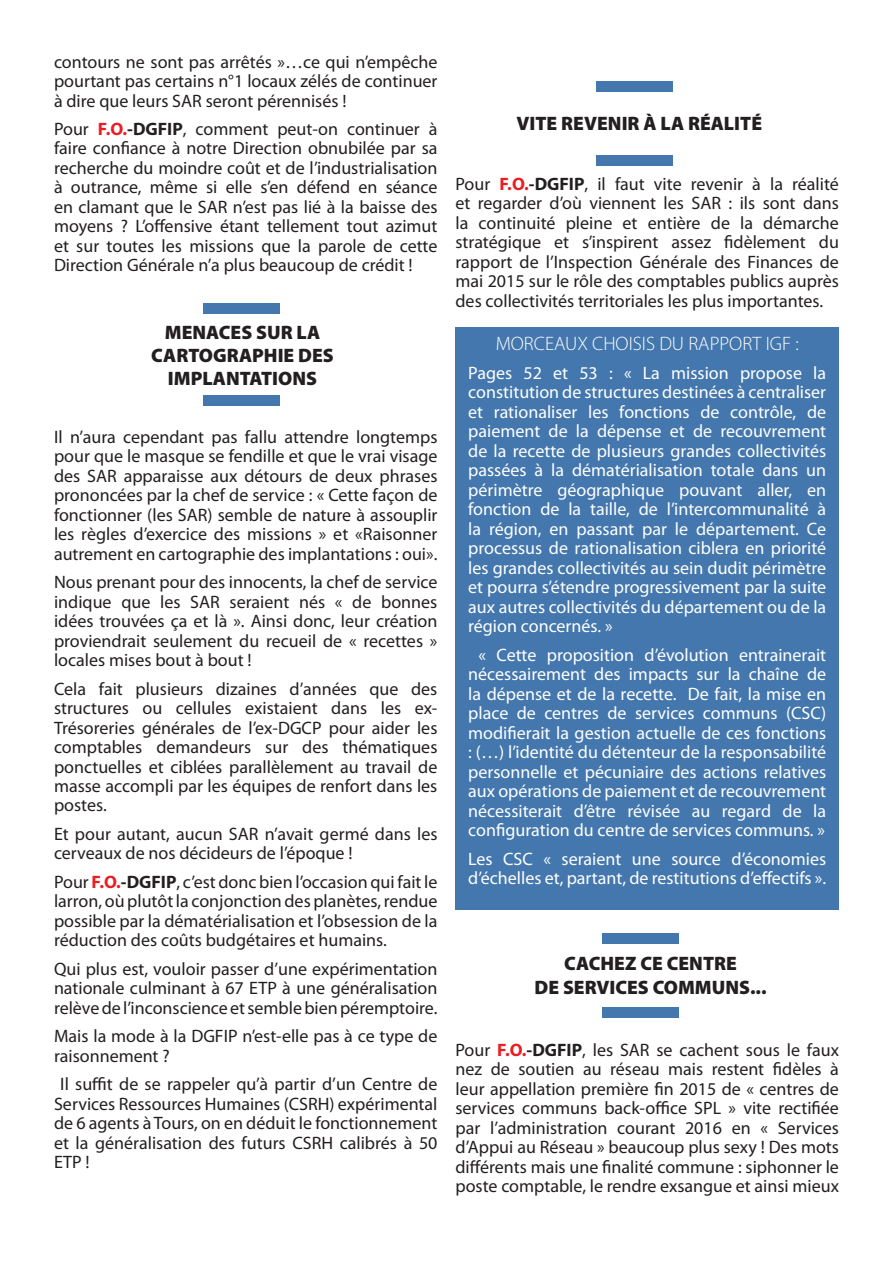
<style>
.page{position:relative;width:893px;height:1263px;background:#fff}
.page>*{position:absolute;margin:0;border:0;box-sizing:border-box;transform-origin:0 0}
.t1{font:900 19.5px/23.4px "Myriad Pro";color:#231f20;text-align:center}
.t2{font:300 19.5px "Myriad Pro";color:#fff}
.t3{font:18px/19.5px "Myriad Pro";color:#231f20;text-align:justify}
.t4{font:18px/19.5px "Myriad Pro";color:#fff;text-align:justify}
.s1{font-weight:700;color:#ed1b24}
.s2{font-weight:700}
</style>
<div class="page">
<div style="left:455px;top:327px;width:384px;height:583px;background:#4377ad"></div>
<div style="left:204px;top:395px;width:76px;height:11px;background:#4377ad"></div>
<div style="left:204px;top:303px;width:76px;height:11px;background:#4377ad"></div>
<div style="left:596px;top:155px;width:77px;height:10px;background:#4377ad"></div>
<div style="left:596px;top:81px;width:77px;height:10px;background:#4377ad"></div>
<div style="left:602px;top:1007px;width:77px;height:11px;background:#4377ad"></div>
<div style="left:602px;top:933px;width:77px;height:11px;background:#4377ad"></div>
<p class="t3" style="left:54px;top:51px;width:385px">contours ne sont pas arrêtés »…ce qui n’empêche pourtant pas certains n°1 locaux zélés de continuer à dire que leurs SAR seront pérennisés !</p>
<p class="t3" style="left:54px;top:119px;width:385px">Pour <span class="s1">F.O.</span><span class="s2">-DGFIP</span>, comment peut-on continuer à faire confiance à notre Direction obnubilée par sa recherche du moindre coût et de l’industrialisation à outrance, même si elle s’en défend en séance en clamant que le SAR n’est pas lié à la baisse des moyens ? L’offensive étant tellement tout azimut et sur toutes les missions que la parole de cette Direction Générale n’a plus beaucoup de crédit !</p>
<p class="t1" style="left:151px;top:320px;width:184px">MENACES SUR LA<br>CARTOGRAPHIE DES<br>IMPLANTATIONS</p>
<p class="t3" style="left:54px;top:426px;width:385px">Il n’aura cependant pas fallu attendre longtemps pour que le masque se fendille et que le vrai visage des SAR apparaisse aux détours de deux phrases prononcées par la chef de service : « Cette façon de fonctionner (les SAR) semble de nature à assouplir les règles d’exercice des missions » et «Raisonner autrement en cartographie des implantations : oui».</p>
<p class="t3" style="left:54px;top:572px;width:385px">Nous prenant pour des innocents, la chef de service indique que les SAR seraient nés « de bonnes idées trouvées ça et là ». Ainsi donc, leur création proviendrait seulement du recueil de « recettes » locales mises bout à bout !</p>
<p class="t3" style="left:54px;top:678px;width:385px">Cela fait plusieurs dizaines d’années que des structures ou cellules existaient dans les ex-Trésoreries générales de l’ex-DGCP pour aider les comptables demandeurs sur des thématiques ponctuelles et ciblées parallèlement au travail de masse accompli par les équipes de renfort dans les postes.</p>
<p class="t3" style="left:54px;top:824px;width:385px">Et pour autant, aucun SAR n’avait germé dans les cerveaux de nos décideurs de l’époque !</p>
<p class="t3" style="left:54px;top:872px;width:385px">Pour <span class="s1">F.O.</span><span class="s2">-DGFIP</span>, c’est donc bien l’occasion qui fait le larron, où plutôt la conjonction des planètes, rendue possible par la dématérialisation et l’obsession de la réduction des coûts budgétaires et humains.</p>
<p class="t3" style="left:54px;top:959px;width:385px">Qui plus est, vouloir passer d’une expérimentation nationale culminant à 67 ETP à une généralisation relève de l’inconscience et semble bien péremptoire.</p>
<p class="t3" style="left:54px;top:1026px;width:385px">Mais la mode à la DGFIP n’est-elle pas à ce type de raisonnement ?</p>
<p class="t3" style="left:54px;top:1074px;width:385px;text-indent:6px">Il suffit de se rappeler qu’à partir d’un Centre de Services Ressources Humaines (CSRH) expérimental de 6 agents à Tours, on en déduit le fonctionnement et la généralisation des futurs CSRH calibrés à 50<br>ETP !</p>
<p class="t1" style="left:516px;top:112px;width:247px">VITE REVENIR À LA RÉALITÉ</p>
<p class="t3" style="left:455px;top:173px;width:385px">Pour <span class="s1">F.O.</span><span class="s2">-DGFIP</span>, il faut vite revenir à la réalité et regarder d’où viennent les SAR : ils sont dans la continuité pleine et entière de la démarche stratégique et s’inspirent assez fidèlement du rapport de l’Inspection Générale des Finances de mai 2015 sur le rôle des comptables publics auprès des collectivités territoriales les plus importantes.</p>
<p class="t2" style="left:496px;top:332px;width:305px">MORCEAUX CHOISIS DU RAPPORT IGF :</p>
<p class="t4" style="left:468px;top:363px;width:359px">Pages 52 et 53 : « La mission propose la constitution de structures destinées à centraliser et rationaliser les fonctions de contrôle, de paiement de la dépense et de recouvrement de la recette de plusieurs grandes collectivités passées à la dématérialisation totale dans un périmètre géographique pouvant aller, en fonction de la taille, de l’intercommunalité à la région, en passant par le département. Ce processus de rationalisation ciblera en priorité les grandes collectivités au sein dudit périmètre et pourra s’étendre progressivement par la suite aux autres collectivités du département ou de la région concernés. »</p>
<p class="t4" style="left:468px;top:645px;width:359px;text-align:center">« Cette proposition d’évolution entrainerait nécessairement des impacts sur la chaîne de la dépense et de la recette. De fait, la mise en place de centres de services communs (CSC) modifierait la gestion actuelle de ces fonctions : (…) l’identité du détenteur de la responsabilité personnelle et pécuniaire des actions relatives aux opérations de paiement et de recouvrement nécessiterait d’être révisée au regard de la configuration du centre de services communs. »</p>
<p class="t4" style="left:468px;top:849px;width:359px">Les CSC « seraient une source d’économies d’échelles et, partant, de restitutions d’effectifs ».</p>
<p class="t1" style="left:564px;top:952px;width:174px">CACHEZ CE CENTRE</p>
<p class="t1" style="left:534px;top:976px;width:234px">DE SERVICES COMMUNS...</p>
<p class="t3" style="left:455px;top:1039px;width:385px">Pour <span class="s1">F.O.</span><span class="s2">-DGFIP</span>, les SAR se cachent sous le faux nez de soutien au réseau mais restent fidèles à leur appellation première fin 2015 de « centres de services communs back-office SPL » vite rectifiée par l’administration courant 2016 en « Services d’Appui au Réseau » beaucoup plus sexy ! Des mots différents mais une finalité commune : siphonner le poste comptable, le rendre exsangue et ainsi mieux</p>
</div>
